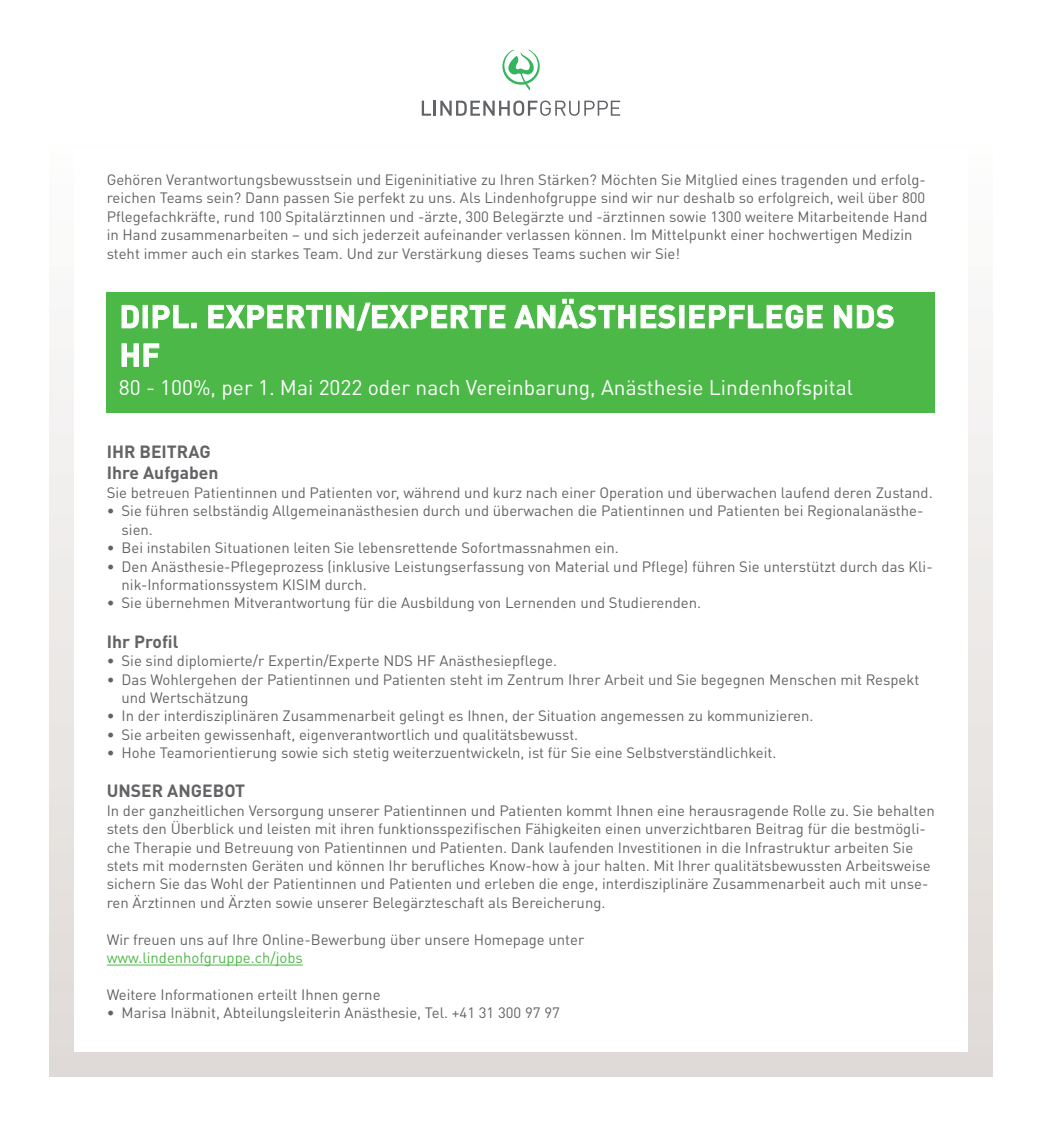
<style>
.page{position:relative;width:1042px;height:1126px;background:#fff}
.page>*{position:absolute;margin:0;border:0;box-sizing:border-box;transform-origin:0 0}
.t1{font:700 31.5px/38.5px "DIN Pro";letter-spacing:.01em;color:#fff}
.t2{font:21px "DIN Pro";color:#fff}
.t3{font:700 17.5px/21px "DIN Pro";color:#636366}
.t4{font:14.88px/18.4px "DIN Pro";color:#636366}
.t5{font:14.88px "DIN Pro";color:#4cb848}
</style>
<div class="page">
<svg style="left:422px;top:100px;width:198px;height:16px"></svg>
<svg style="left:502px;top:50px;width:38px;height:40px"></svg>
<div style="left:107px;top:292px;width:828px;height:120px;background:#4cb848"></div>
<hr style="left:107px;top:964px;width:196px;height:1px;background:#4cb848">
<p class="t4" style="left:107px;top:172px;width:822px">Gehören Verantwortungsbewusstsein und Eigeninitiative zu Ihren Stärken? Möchten Sie Mitglied eines tragenden und erfolg&shy;reichen Teams sein? Dann passen Sie perfekt zu uns. Als Lindenhofgruppe sind wir nur deshalb so erfolgreich, weil über 800<br>Pflegefachkräfte, rund 100 Spitalärztinnen und -ärzte, 300 Belegärzte und -ärztinnen sowie 1300 weitere Mitarbeitende Hand in Hand zusammenarbeiten – und sich jederzeit aufeinander verlassen können. Im Mittelpunkt einer hochwertigen Medizin steht immer auch ein starkes Team. Und zur Verstärkung dieses Teams suchen wir Sie!</p>
<h1 class="t1" style="left:119px;top:300px;width:777px">DIPL. EXPERTIN/EXPERTE ANÄSTHESIEPFLEGE NDS<br>HF</h1>
<h2 class="t2" style="left:119px;top:380px;width:735px">80 - 100%, per 1. Mai 2022 oder nach Vereinbarung, Anästhesie Lindenhofspital</h2>
<p class="t3" style="left:107px;top:443px;width:113px">IHR BEITRAG<br>Ihre Aufgaben</p>
<p class="t4" style="left:107px;top:485px;width:827px">Sie betreuen Patientinnen und Patienten vor, während und kurz nach einer Operation und überwachen laufend deren Zustand.</p>
<p class="t4" style="left:122px;top:503px;width:803px;text-indent:-15px">• Sie führen selbständig Allgemeinanästhesien durch und überwachen die Patientinnen und Patienten bei Regionalanästhe&shy;sien.</p>
<p class="t4" style="left:107px;top:540px;width:514px">• Bei instabilen Situationen leiten Sie lebensrettende Sofortmassnahmen ein.</p>
<p class="t4" style="left:122px;top:558px;width:812px;text-indent:-15px">• Den Anästhesie-Pflegeprozess (inklusive Leistungserfassung von Material und Pflege) führen Sie unterstützt durch das Kli&shy;nik-Informationssystem KISIM durch.</p>
<p class="t4" style="left:107px;top:595px;width:596px">• Sie übernehmen Mitverantwortung für die Ausbildung von Lernenden und Studierenden.</p>
<p class="t3" style="left:107px;top:632px;width:73px">Ihr Profil</p>
<p class="t4" style="left:107px;top:653px;width:452px">• Sie sind diplomierte/r Expertin/Experte NDS HF Anästhesiepflege.</p>
<p class="t4" style="left:122px;top:671px;width:799px;text-indent:-15px">• Das Wohlergehen der Patientinnen und Patienten steht im Zentrum Ihrer Arbeit und Sie begegnen Menschen mit Respekt und Wertschätzung</p>
<p class="t4" style="left:107px;top:708px;width:708px">• In der interdisziplinären Zusammenarbeit gelingt es Ihnen, der Situation angemessen zu kommunizieren.</p>
<p class="t4" style="left:107px;top:726px;width:473px">• Sie arbeiten gewissenhaft, eigenverantwortlich und qualitätsbewusst.</p>
<p class="t4" style="left:107px;top:745px;width:671px">• Hohe Teamorientierung sowie sich stetig weiterzuentwickeln, ist für Sie eine Selbstverständlichkeit.</p>
<p class="t3" style="left:107px;top:782px;width:140px">UNSER ANGEBOT</p>
<p class="t4" style="left:107px;top:802px;width:829px">In der ganzheitlichen Versorgung unserer Patientinnen und Patienten kommt Ihnen eine herausragende Rolle zu. Sie behalten stets den Überblick und leisten mit ihren funktionsspezifischen Fähigkeiten einen unverzichtbaren Beitrag für die bestmögli&shy;che Therapie und Betreuung von Patientinnen und Patienten. Dank laufenden Investitionen in die Infrastruktur arbeiten Sie stets mit modernsten Geräten und können Ihr berufliches Know-how à jour halten. Mit Ihrer qualitätsbewussten Arbeitsweise sichern Sie das Wohl der Patientinnen und Patienten und erleben die enge, interdisziplinäre Zusammenarbeit auch mit unse&shy;ren Ärztinnen und Ärzten sowie unserer Belegärzteschaft als Bereicherung.</p>
<p class="t4" style="left:107px;top:931px;width:479px">Wir freuen uns auf Ihre Online-Bewerbung über unsere Homepage unter</p>
<p class="t5" style="left:107px;top:952px;width:198px">www.lindenhofgruppe.ch/jobs</p>
<p class="t4" style="left:107px;top:986px;width:275px">Weitere Informationen erteilt Ihnen gerne</p>
<p class="t4" style="left:107px;top:1005px;width:455px">• Marisa Inäbnit, Abteilungsleiterin Anästhesie, Tel. +41 31 300 97 97</p>
</div>
